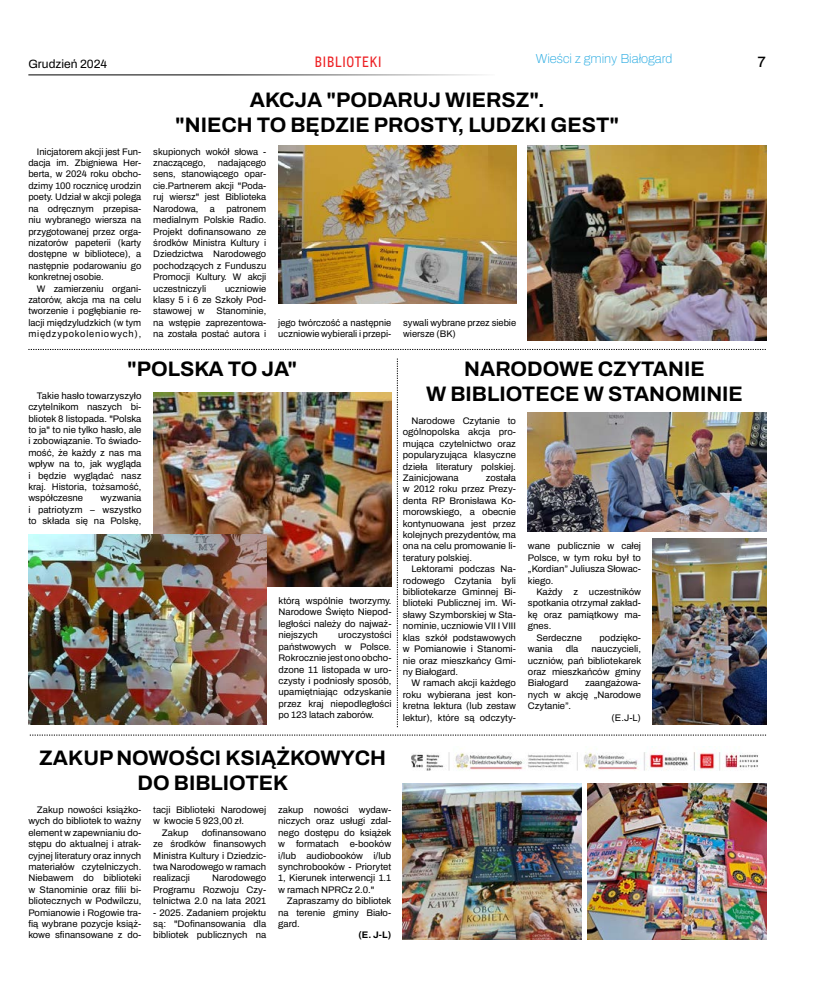
<style>
.page{position:relative;width:820px;height:993px;background:#fff}
.page>*{position:absolute;margin:0;border:0;box-sizing:border-box;transform-origin:0 0}
.t1{font:700 21px/25.2px "Archivo";color:#000;text-align:center}
.t2{font:15px "Wyvern Rg";letter-spacing:.05em;color:#ed2124}
.t3{font:500 15px "Archivo";color:#000}
.t4{font:100 13px "Archivo";color:#2cace2}
.t5{font:12px "Archivo";color:#000}
.t6{font:9.5px/11.4px "Archivo";color:#000;text-align:justify}
.t7{font:700 9.5px "Archivo";color:#000}
</style>
<div class="page">
<hr style="left:28px;top:74px;width:467px;height:1px;background:#000">
<img style="left:278px;top:145px;width:238px;height:159px">
<img style="left:527px;top:145px;width:238px;height:195px">
<img style="left:527px;top:412px;width:238px;height:119px">
<img style="left:652px;top:538px;width:113px;height:186px">
<img style="left:153px;top:392px;width:238px;height:194px">
<img style="left:28px;top:534px;width:238px;height:190px">
<svg style="left:30px;top:734px;width:734px;height:1px"></svg>
<svg style="left:28px;top:349px;width:737px;height:1px"></svg>
<svg style="left:397px;top:358px;width:1px;height:369px"></svg>
<img style="left:403px;top:783px;width:178px;height:155px">
<img style="left:587px;top:783px;width:178px;height:155px">
<img style="left:411px;top:746px;width:347px;height:25px">
<p class="t5" style="left:28px;top:55px;width:80px">Grudzień 2024</p>
<h2 class="t2" style="left:315px;top:53px;width:68px">BIBLIOTEKI</h2>
<h3 class="t4" style="left:535px;top:49px;width:138px">Wieści z gminy Białogard</h3>
<h2 class="t3" style="left:757px;top:50px;width:10px">7</h2>
<h1 class="t1" style="left:175px;top:87px;width:445px">AKCJA "PODARUJ WIERSZ".<br>"NIECH TO BĘDZIE PROSTY, LUDZKI GEST"</h1>
<p class="t6" style="left:28px;top:146px;width:114px;text-indent:9px">Inicjatorem akcji jest Fun&shy;dacja im. Zbigniewa Her&shy;berta, w 2024 roku obcho&shy;dzimy 100 rocznicę urodzin poety. Udział w akcji polega na odręcznym przepisa&shy;niu wybranego wiersza na przygotowanej przez orga&shy;nizatorów papeterii (karty dostępne w bibliotece), a następnie podarowaniu go konkretnej osobie.</p>
<p class="t6" style="left:28px;top:282px;width:114px;text-indent:9px">W zamierzeniu organi&shy;zatorów, akcja ma na celu tworzenie i pogłębianie re&shy;lacji międzyludzkich (w tym międzypokoleniowych),</p>
<p class="t6" style="left:153px;top:146px;width:114px">skupionych wokół słowa - znaczącego,</p>
<p class="t6" style="left:153px;top:157px;width:114px;text-indent:65px">nadającego sens, stanowiącego opar&shy;cie.Partnerem akcji "Poda&shy;ruj wiersz" jest Biblioteka Narodowa, a patronem medialnym Polskie Radio.<br>Projekt dofinansowano ze środków Ministra Kultury i Dziedzictwa Narodowego pochodzących z Funduszu Promocji Kultury. W akcji uczestniczyli</p>
<p class="t6" style="left:153px;top:282px;width:114px;text-indent:72px">uczniowie klasy 5 i 6 ze Szkoły Pod&shy;stawowej w</p>
<p class="t6" style="left:153px;top:305px;width:114px;text-indent:63px">Stanominie, na wstępie zaprezentowa&shy;na została postać autora i</p>
<p class="t6" style="left:278px;top:317px;width:114px">jego twórczość a następnie uczniowie wybierali i przepi-</p>
<p class="t6" style="left:403px;top:317px;width:114px">sywali wybrane przez siebie wiersze (BK)</p>
<h1 class="t1" style="left:127px;top:356px;width:171px">"POLSKA TO JA"</h1>
<p class="t6" style="left:28px;top:389px;width:114px;text-indent:9px">Takie hasło towarzyszyło czytelnikom naszych bi&shy;bliotek 8 listopada. "Polska to ja" to nie tylko hasło, ale i zobowiązanie. To świado&shy;mość, że każdy z nas ma wpływ na to, jak wygląda i będzie wyglądać nasz kraj. Historia, tożsamość, współczesne</p>
<h1 class="t1" style="left:426px;top:356px;width:318px">NARODOWE CZYTANIE<br>W BIBLIOTECE W STANOMINIE</h1>
<p class="t6" style="left:403px;top:415px;width:114px;text-indent:9px">Narodowe Czytanie to ogólnopolska akcja pro&shy;mująca czytelnictwo oraz popularyzująca klasyczne dzieła literatury polskiej.<br>Zainicjowana</p>
<p class="t6" style="left:403px;top:472px;width:114px;text-indent:83px">została w 2012 roku przez Prezy&shy;denta RP Bronisława Ko&shy;morowskiego, a obecnie kontynuowana jest przez kolejnych prezydentów, ma ona na celu promowanie li&shy;teratury polskiej.</p>
<p class="t6" style="left:403px;top:563px;width:114px;text-indent:9px">Lektorami podczas Na&shy;rodowego Czytania byli bibliotekarze Gminnej Bi&shy;blioteki Publicznej im. Wi&shy;sławy Szymborskiej w Sta&shy;nominie, uczniowie VII I VIII klas szkół podstawowych w Pomianowie i Stanomi&shy;nie oraz mieszkańcy Gmi&shy;ny Białogard.</p>
<p class="t6" style="left:403px;top:677px;width:114px;text-indent:9px">W ramach akcji każdego roku wybierana jest kon&shy;kretna lektura (lub zestaw lektur), które są odczyty-</p>
<p class="t6" style="left:28px;top:492px;width:114px;text-indent:72px">wyzwania i patriotyzm – wszystko to składa się na Polskę,</p>
<p class="t6" style="left:527px;top:540px;width:114px">wane publicznie w całej Polsce, w tym roku był to „Kordian” Juliusza Słowac&shy;kiego.</p>
<p class="t6" style="left:536px;top:586px;width:106px">Każdy z uczestników</p>
<p class="t6" style="left:527px;top:597px;width:114px">spotkania otrzymał zakład-</p>
<p class="t6" style="left:527px;top:608px;width:114px">kę oraz pamiątkowy ma-</p>
<p class="t6" style="left:527px;top:620px;width:25px">gnes.</p>
<p class="t6" style="left:536px;top:631px;width:47px">Serdeczne</p>
<p class="t6" style="left:599px;top:631px;width:43px">podzięko-</p>
<p class="t6" style="left:527px;top:643px;width:26px">wania</p>
<p class="t6" style="left:565px;top:643px;width:14px">dla</p>
<p class="t6" style="left:278px;top:595px;width:114px">którą wspólnie tworzymy.<br>Narodowe Święto Niepod&shy;ległości należy do najważ&shy;niejszych</p>
<p class="t6" style="left:278px;top:629px;width:114px;text-indent:60px">uroczystości państwowych w Polsce.<br>Rokrocznie jest ono obcho&shy;dzone 11 listopada w uro&shy;czysty i podniosły sposób, upamiętniając odzyskanie przez kraj niepodległości po 123 latach zaborów.</p>
<p class="t6" style="left:527px;top:643px;width:115px;text-indent:63px">nauczycieli, uczniów, pań bibliotekarek oraz mieszkańców gminy Białogard</p>
<p class="t6" style="left:585px;top:677px;width:57px">zaangażowa-</p>
<p class="t6" style="left:527px;top:688px;width:114px">nych w akcję „Narodowe</p>
<p class="t6" style="left:527px;top:700px;width:45px">Czytanie”.</p>
<p class="t6" style="left:611px;top:711px;width:31px">(E.J-L)</p>
<h1 class="t1" style="left:39px;top:744px;width:348px">ZAKUP NOWOŚCI KSIĄŻKOWYCH<br>DO BIBLIOTEK</h1>
<p class="t6" style="left:28px;top:803px;width:114px;text-indent:9px">Zakup nowości książko&shy;wych do bibliotek to ważny element w zapewnianiu do&shy;stępu do aktualnej i atrak&shy;cyjnej literatury oraz innych materiałów czytelniczych.<br>Niebawem do biblioteki w Stanominie oraz filii bi&shy;bliotecznych w Podwilczu, Pomianowie i Rogowie tra&shy;fią wybrane pozycje książ&shy;kowe sfinansowane z do-</p>
<p class="t6" style="left:153px;top:803px;width:114px">tacji Biblioteki Narodowej</p>
<p class="t6" style="left:278px;top:803px;width:115px">zakup nowości wydaw&shy;niczych oraz usługi zdal&shy;nego dostępu do książek w formatach e-booków i/lub audiobooków i/lub synchrobooków - Priorytet 1, Kierunek interwencji 1.1 w ramach NPRCz 2.0."</p>
<p class="t6" style="left:278px;top:894px;width:115px;text-indent:9px">Zapraszamy do bibliotek na terenie gminy Biało&shy;gard.</p>
<p class="t7" style="left:358px;top:927px;width:34px">(E. J-L)</p>
<p class="t6" style="left:153px;top:815px;width:92px">w kwocie 5 923,00 zł.</p>
<p class="t6" style="left:162px;top:826px;width:28px">Zakup</p>
<p class="t6" style="left:153px;top:826px;width:114px;text-indent:48px">dofinansowano ze środków finansowych Ministra Kultury i Dziedzic&shy;twa Narodowego w ramach realizacji</p>
<p class="t6" style="left:153px;top:872px;width:114px;text-indent:59px">Narodowego Programu Rozwoju Czy&shy;telnictwa 2.0 na lata 2021</p>
<p class="t6" style="left:153px;top:906px;width:114px">- 2025. Zadaniem projektu są: "Dofinansowania dla bibliotek publicznych na</p>
</div>
